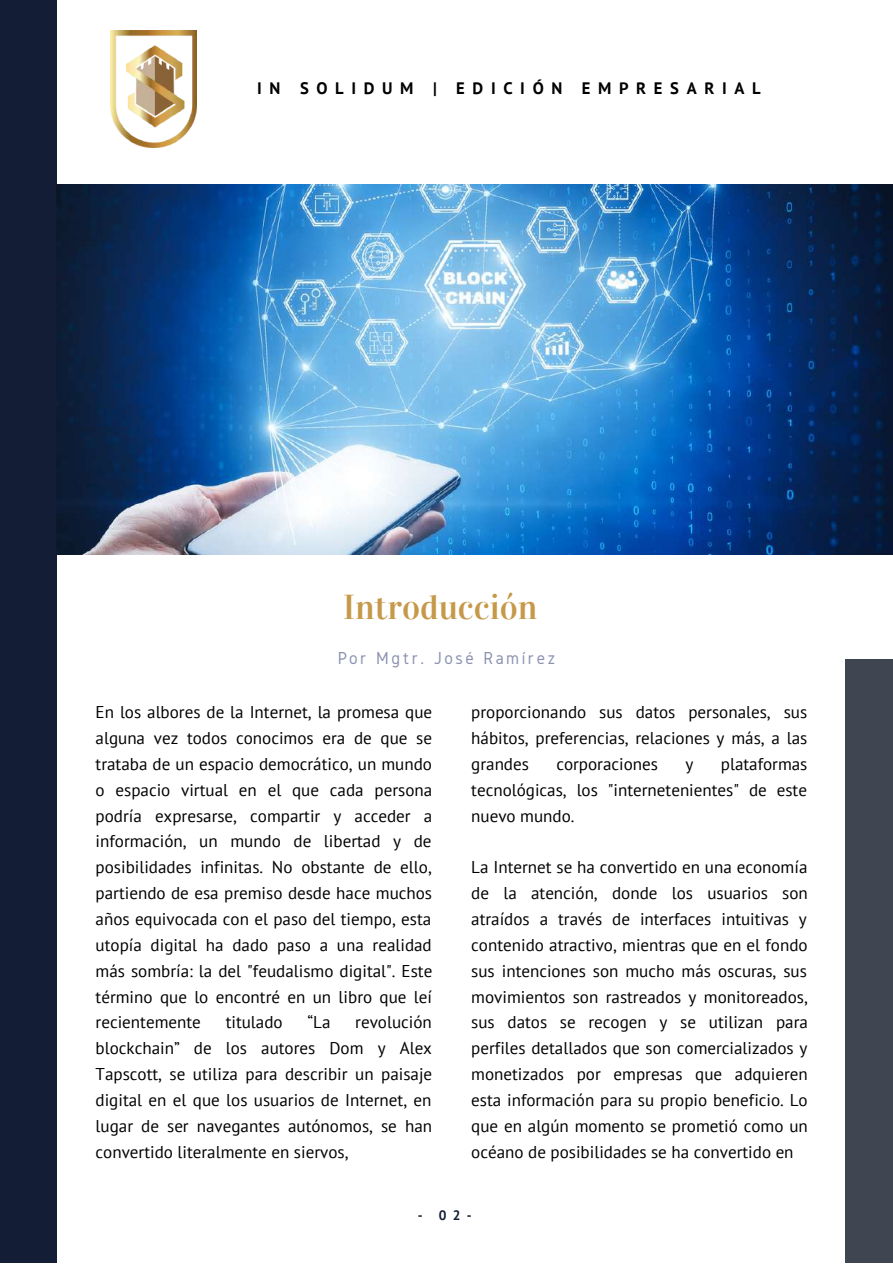
<style>
.page{position:relative;width:893px;height:1264px;background:#fff}
.page>*{position:absolute;margin:0;border:0;box-sizing:border-box;transform-origin:0 0}
.t1{font:34.5px "Vidaloka";color:#c6994a}
.t2{font:18.15px "Gidole";letter-spacing:.14em;color:#29356f}
.t3{font:17.1px/25.8px "PT Sans";color:#000;text-align:justify}
.t4{font:700 16.65px "PT Sans";letter-spacing:.46em;color:#000}
.t5{font:700 13.65px "PT Sans";color:#131d35}
</style>
<div class="page">
<div style="left:845px;top:659px;width:47px;height:603px;background:#3f4652"></div>
<div style="left:0;top:0;width:56px;height:1262px;background:#131d35"></div>
<img style="left:110px;top:31px;width:87px;height:116px">
<img style="left:57px;top:184px;width:835px;height:370px">
<p class="t4" style="left:257px;top:77px;width:505px">IN SOLIDUM | EDICIÓN EMPRESARIAL</p>
<h1 class="t1" style="left:343px;top:586px;width:195px">Introducción</h1>
<p class="t2" style="left:337px;top:648px;width:220px">Por Mgtr. José Ramírez</p>
<p class="t3" style="left:471px;top:698px;width:337px">proporcionando sus datos personales, sus hábitos, preferencias, relaciones y más, a las grandes</p>
<p class="t3" style="left:96px;top:698px;width:338px">En los albores de la Internet, la promesa que alguna vez todos conocimos era de que se trataba de un espacio democrático, un mundo o espacio virtual en el que cada persona podría expresarse, compartir y acceder a información, un mundo de libertad y de posibilidades infinitas. No obstante de ello, partiendo de esa premiso desde hace muchos años equivocada con el paso del tiempo, esta utopía digital ha dado paso a una realidad más sombría: la del "feudalismo digital". Este término que lo encontré en un libro que leí recientemente</p>
<p class="t3" style="left:556px;top:750px;width:103px">corporaciones</p>
<p class="t3" style="left:685px;top:750px;width:9px">y</p>
<p class="t3" style="left:471px;top:750px;width:337px;text-indent:249px">plataformas tecnológicas, los "internetenientes" de este nuevo mundo.</p>
<p class="t3" style="left:471px;top:854px;width:338px">La Internet se ha convertido en una economía de la atención, donde los usuarios son atraídos a través de interfaces intuitivas y contenido atractivo, mientras que en el fondo sus intenciones son mucho más oscuras, sus movimientos son rastreados y monitoreados, sus datos se recogen y se utilizan para perfiles detallados que son comercializados y monetizados por empresas que adquieren esta información para su propio beneficio. Lo que en algún momento se prometió como un océano de posibilidades se ha convertido en</p>
<p class="t3" style="left:226px;top:1009px;width:58px">titulado</p>
<p class="t3" style="left:307px;top:1009px;width:25px">“La</p>
<p class="t3" style="left:96px;top:1009px;width:338px;text-indent:260px">revolución blockchain” de los autores Dom y Alex Tapscott, se utiliza para describir un paisaje digital en el que los usuarios de Internet, en lugar de ser navegantes autónomos, se han convertido literalmente en siervos,</p>
<p class="t5" style="left:418px;top:1206px;width:55px">- 02-</p>
</div>
